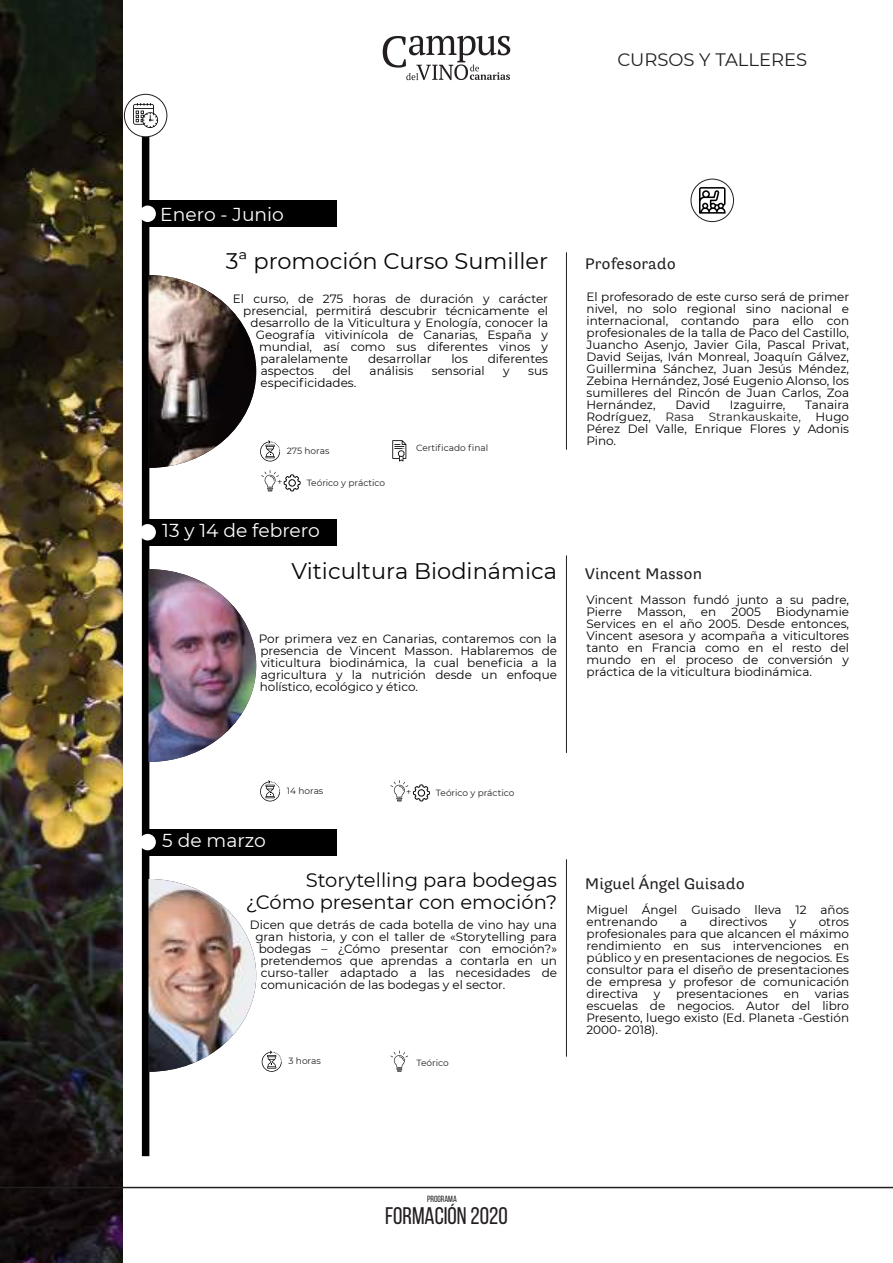
<style>
.page{position:relative;width:893px;height:1263px;background:#fff}
.page>*{position:absolute;margin:0;border:0;box-sizing:border-box;transform-origin:0 0}
.t1{font:24px "Bebas Neue";color:#231f20}
.t2{font:22.5px "Montserrat";color:#070707}
.t3{font:19.5px/22.5px "Montserrat";color:#070707;text-align:right}
.t4{font:18.75px "Montserrat";color:#fff}
.t5{font:500 18px "Buendia";color:#231f20}
.t6{font:18px "Montserrat";color:#231f20}
.t7{font:12px/12px "Montserrat";color:#000;text-align:justify}
.t8{font:9px "Montserrat";color:#231f20}
.t9{font:9px "Bebas Neue";color:#231f20}
.s1{color:#231f20}
</style>
<div class="page">
<img style="left:0;top:0;width:123px;height:1263px">
<div style="left:142px;top:111px;width:7px;height:1041px;background:#000"></div>
<div style="left:145px;top:829px;width:191px;height:26px;background:#000"></div>
<div style="left:139px;top:834px;width:17px;height:16px;background:#fff;border-radius:50%"></div>
<hr style="left:566px;top:859px;width:1px;height:197px;background:#231f20">
<img style="left:149px;top:879px;width:133px;height:193px">
<svg style="left:390px;top:1050px;width:18px;height:22px"></svg>
<div style="left:145px;top:519px;width:191px;height:27px;background:#000"></div>
<div style="left:139px;top:524px;width:17px;height:16px;background:#fff;border-radius:50%"></div>
<img style="left:149px;top:569px;width:107px;height:193px">
<hr style="left:566px;top:556px;width:1px;height:196px;background:#231f20">
<svg style="left:260px;top:780px;width:20px;height:21px"></svg>
<svg style="left:390px;top:780px;width:40px;height:21px"></svg>
<div style="left:145px;top:200px;width:191px;height:27px;background:#000"></div>
<div style="left:139px;top:206px;width:17px;height:16px;background:#fff;border-radius:50%"></div>
<hr style="left:566px;top:253px;width:1px;height:196px;background:#231f20">
<div style="left:124px;top:94px;width:43px;height:43px;background:#fff;border:1px solid #231f20;border-radius:50%"></div>
<svg style="left:133px;top:103px;width:25px;height:25px"></svg>
<svg style="left:691px;top:179px;width:43px;height:43px"></svg>
<svg style="left:699px;top:187px;width:26px;height:27px"></svg>
<svg style="left:149px;top:275px;width:152px;height:216px"></svg>
<svg style="left:392px;top:440px;width:14px;height:21px"></svg>
<hr style="left:0;top:1187px;width:893px;height:1px;background:#231f20">
<svg style="left:383px;top:36px;width:127px;height:44px"></svg>
<h3 class="t6" style="left:617px;top:48px;width:191px">CURSOS Y TALLERES</h3>
<h3 class="t4" style="left:160px;top:202px;width:125px">Enero - Junio</h3>
<h2 class="t2" style="left:226px;top:247px;width:324px">3ª promoción Curso Sumiller</h2>
<p class="t7" style="left:233px;top:292px;width:317px">El curso, de 275 horas de duración y carácter</p>
<p class="t7" style="left:243px;top:304px;width:306px">presencial, permitirá descubrir técnicamente el</p>
<p class="t7" style="left:251px;top:316px;width:299px">desarrollo de la Viticultura y Enología, conocer la</p>
<p class="t7" style="left:256px;top:328px;width:294px">Geografía vitivinícola de Canarias, España y</p>
<p class="t7" style="left:259px;top:340px;width:291px">mundial, así como sus diferentes vinos y</p>
<p class="t7" style="left:260px;top:352px;width:89px">paralelamente</p>
<p class="t7" style="left:368px;top:352px;width:65px">desarrollar</p>
<p class="t7" style="left:451px;top:352px;width:18px">los</p>
<p class="t7" style="left:488px;top:352px;width:62px">diferentes</p>
<p class="t7" style="left:261px;top:364px;width:55px">aspectos</p>
<p class="t7" style="left:332px;top:364px;width:20px">del</p>
<p class="t7" style="left:370px;top:364px;width:45px">análisis</p>
<p class="t7" style="left:432px;top:364px;width:54px">sensorial</p>
<p class="t7" style="left:503px;top:364px;width:8px">y</p>
<p class="t7" style="left:528px;top:364px;width:21px">sus</p>
<p class="t7" style="left:261px;top:376px;width:97px">especificidades.</p>
<p class="t8" style="left:287px;top:445px;width:44px">275 horas</p>
<p class="t8" style="left:277px;top:477px;width:7px">+</p>
<p class="t8" style="left:307px;top:477px;width:80px">Teórico y práctico</p>
<h3 class="t4" style="left:162px;top:519px;width:159px">13 y 14 de febrero</h3>
<p class="t8" style="left:416px;top:442px;width:73px">Certificado final</p>
<h2 class="t2" style="left:291px;top:557px;width:267px">Viticultura Biodinámica</h2>
<p class="t7" style="left:259px;top:633px;width:300px">Por primera vez en Canarias, contaremos con la presencia de Vincent Masson. Hablaremos de viticultura biodinámica, la cual beneficia a la agricultura y la nutrición desde un enfoque holístico, ecológico y ético.</p>
<h3 class="t5" style="left:585px;top:256px;width:93px">Profesorado</h3>
<p class="t7" style="left:586px;top:291px;width:264px">El profesorado de este curso será de primer nivel, no solo regional sino nacional e internacional, contando para ello con profesionales de la talla de Paco del Castillo, Juancho Asenjo, Javier Gila, Pascal Privat, David Seijas, Iván Monreal, Joaquín Gálvez, Guillermina Sánchez, Juan Jesús Méndez, Zebina Hernández, José Eugenio Alonso, los sumilleres del Rincón de Juan Carlos, Zoa Hernández,</p>
<p class="t7" style="left:586px;top:399px;width:264px;text-indent:219px">Tanaira Rodríguez, <span class="s1">Rasa Strankauskaite,</span> Hugo Pérez Del Valle, Enrique Flores y Adonis Pino.</p>
<p class="t7" style="left:675px;top:399px;width:36px">David</p>
<p class="t7" style="left:730px;top:399px;width:57px">Izaguirre,</p>
<h3 class="t5" style="left:585px;top:565px;width:119px">Vincent Masson</h3>
<p class="t7" style="left:586px;top:594px;width:264px">Vincent Masson fundó junto a su padre,<br>Pierre</p>
<p class="t7" style="left:586px;top:606px;width:264px;text-indent:190px">Biodynamie Services en el año 2005. Desde entonces, Vincent asesora y acompaña a viticultores tanto en Francia como en el resto del mundo en el proceso de conversión y práctica de la viticultura biodinámica.</p>
<p class="t7" style="left:637px;top:606px;width:50px">Masson,</p>
<p class="t7" style="left:701px;top:606px;width:17px">en</p>
<p class="t7" style="left:732px;top:606px;width:31px">2005</p>
<h3 class="t4" style="left:162px;top:829px;width:105px">5 de marzo</h3>
<p class="t8" style="left:287px;top:785px;width:38px">14 horas</p>
<p class="t8" style="left:406px;top:787px;width:7px">+</p>
<p class="t8" style="left:436px;top:787px;width:80px">Teórico y práctico</p>
<h3 class="t3" style="left:246px;top:868px;width:313px">Storytelling para bodegas ¿Cómo presentar con emoción?</h3>
<p class="t7" style="left:250px;top:919px;width:309px">Dicen que detrás de cada botella de vino hay una</p>
<p class="t7" style="left:255px;top:931px;width:303px">gran historia, y con el taller de «Storytelling para</p>
<p class="t7" style="left:259px;top:943px;width:300px">bodegas – ¿Cómo presentar con emoción?»</p>
<p class="t7" style="left:260px;top:955px;width:298px">pretendemos que aprendas a contarla en un</p>
<p class="t7" style="left:261px;top:967px;width:298px">curso-taller adaptado a las necesidades de</p>
<p class="t7" style="left:261px;top:979px;width:246px">comunicación de las bodegas y el sector.</p>
<p class="t8" style="left:289px;top:1056px;width:34px">3 horas</p>
<p class="t8" style="left:416px;top:1057px;width:34px">Teórico</p>
<h3 class="t5" style="left:585px;top:875px;width:162px">Miguel Ángel Guisado</h3>
<p class="t7" style="left:586px;top:904px;width:264px">Miguel Ángel Guisado lleva 12 años entrenando</p>
<p class="t7" style="left:680px;top:916px;width:9px">a</p>
<p class="t7" style="left:709px;top:916px;width:59px">directivos</p>
<p class="t7" style="left:790px;top:916px;width:8px">y</p>
<p class="t7" style="left:586px;top:916px;width:264px;text-indent:232px">otros profesionales para que alcancen el máximo rendimiento en sus intervenciones en público y en presentaciones de negocios. Es consultor para el diseño de presentaciones de empresa y profesor de comunicación directiva</p>
<p class="t7" style="left:586px;top:988px;width:264px;text-indent:228px">varias escuelas de negocios. Autor del libro Presento, luego existo (Ed. Planeta -Gestión 2000- 2018).</p>
<p class="t7" style="left:654px;top:988px;width:8px">y</p>
<p class="t7" style="left:676px;top:988px;width:94px">presentaciones</p>
<p class="t7" style="left:784px;top:988px;width:17px">en</p>
<p class="t9" style="left:427px;top:1195px;width:31px">PROGRAMA</p>
<h1 class="t1" style="left:385px;top:1206px;width:124px">FORMACIÓN 2020</h1>
</div>
